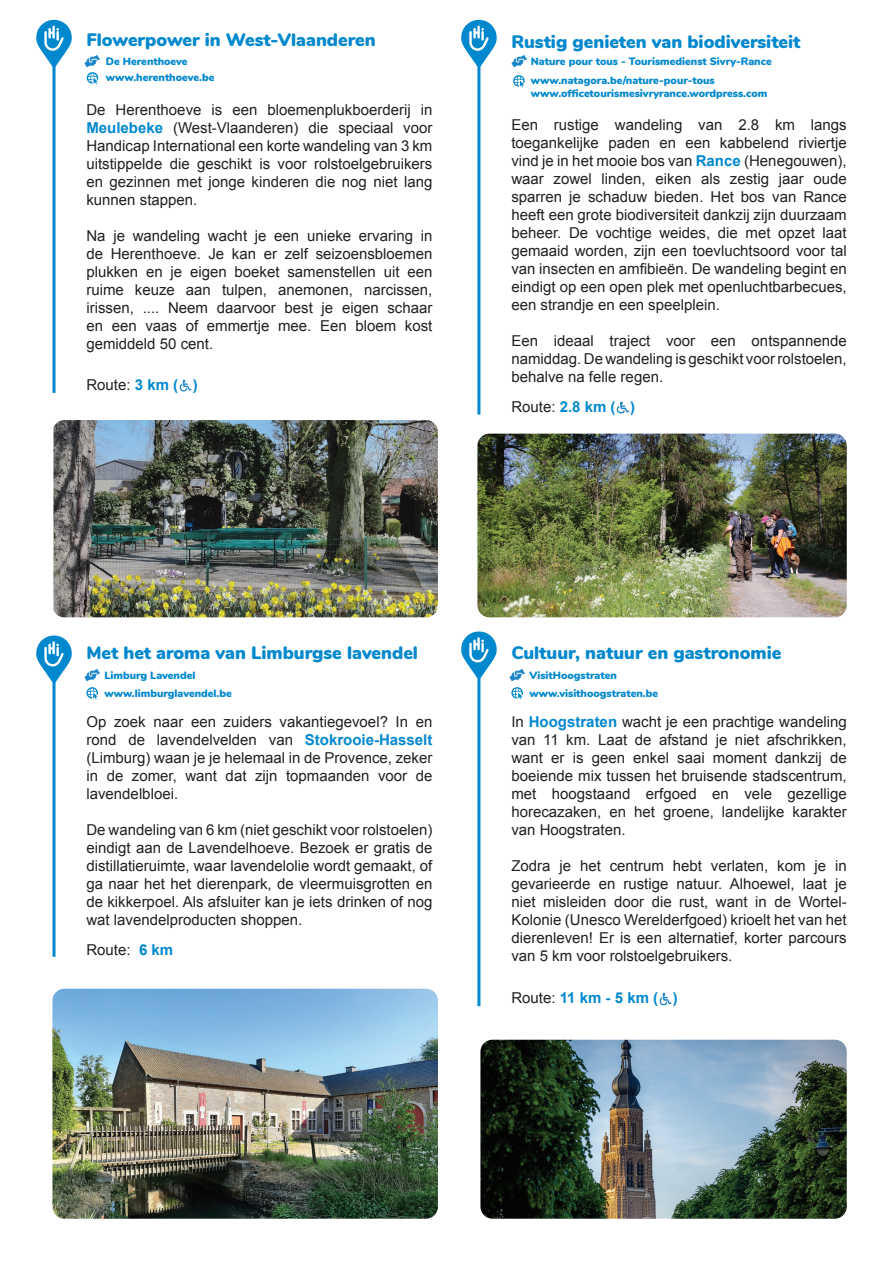
<style>
.page{position:relative;width:893px;height:1263px;background:#fff}
.page>*{position:absolute;margin:0;border:0;box-sizing:border-box;transform-origin:0 0}
.t1{font:900 18px "Nunito";color:#0088ce}
.t2{font:15px/18px "Arial";color:#231f20;text-align:justify}
.t3{font:700 15px "Arial";color:#0088ce}
.t4{font:900 10.65px/12.8px "Nunito";color:#0088ce}
.s1{font-weight:700;color:#0088ce}
.s2{font-weight:400;color:#231f20}
</style>
<div class="page">
<svg style="left:36px;top:20px;width:36px;height:46px"></svg>
<svg style="left:36px;top:635px;width:36px;height:47px"></svg>
<svg style="left:461px;top:20px;width:36px;height:47px"></svg>
<svg style="left:461px;top:631px;width:36px;height:48px"></svg>
<img style="left:477px;top:434px;width:370px;height:183px">
<img style="left:52px;top:989px;width:386px;height:230px">
<img style="left:480px;top:1040px;width:367px;height:179px">
<svg style="left:52px;top:63px;width:4px;height:330px"></svg>
<svg style="left:52px;top:676px;width:4px;height:281px"></svg>
<hr style="left:477px;top:63px;width:3px;height:352px;background:#0088ce">
<hr style="left:477px;top:674px;width:3px;height:332px;background:#0088ce">
<img style="left:53px;top:420px;width:385px;height:197px">
<img style="left:179px;top:379px;width:13px;height:13px">
<svg style="left:87px;top:72px;width:11px;height:12px"></svg>
<img style="left:85px;top:55px;width:15px;height:12px">
<img style="left:616px;top:401px;width:14px;height:13px">
<svg style="left:513px;top:75px;width:12px;height:12px"></svg>
<img style="left:511px;top:55px;width:15px;height:12px">
<svg style="left:86px;top:687px;width:12px;height:12px"></svg>
<img style="left:85px;top:669px;width:15px;height:12px">
<svg style="left:511px;top:687px;width:12px;height:12px"></svg>
<img style="left:510px;top:669px;width:15px;height:12px">
<img style="left:659px;top:992px;width:13px;height:14px">
<p class="t1" style="left:86px;top:26px;width:291px">Flowerpower in West-Vlaanderen</p>
<p class="t4" style="left:106px;top:55px;width:83px">De Herenthoeve</p>
<p class="t4" style="left:106px;top:70px;width:110px">www.herenthoeve.be</p>
<p class="t2" style="left:86px;top:101px;width:347px">De Herenthoeve is een bloemenplukboerderij in <span class="s1">Meulebeke</span> (West-Vlaanderen) die speciaal voor Handicap International een korte wandeling van 3 km uitstippelde die geschikt is voor rolstoelgebruikers en gezinnen met jonge kinderen die nog niet lang kunnen stappen.</p>
<p class="t2" style="left:86px;top:227px;width:347px">Na je wandeling wacht je een unieke ervaring in de Herenthoeve. Je kan er zelf seizoensbloemen plukken en je eigen boeket samenstellen uit een ruime keuze aan tulpen, anemonen, narcissen, irissen, .... Neem daarvoor best je eigen schaar en een vaas of emmertje mee. Een bloem kost gemiddeld 50 cent.</p>
<p class="t2" style="left:86px;top:376px;width:113px">Route: <span class="s1">3 km ( )</span></p>
<p class="t1" style="left:511px;top:28px;width:291px">Rustig genieten van biodiversiteit</p>
<p class="t4" style="left:531px;top:55px;width:242px">Nature pour tous - Tourismedienst Sivry-Rance</p>
<p class="t4" style="left:531px;top:73px;width:238px">www.natagora.be/nature-pour-tous www.officetourismesivryrance.wordpress.com</p>
<p class="t2" style="left:511px;top:116px;width:337px">Een rustige wandeling van 2.8 km langs toegankelijke paden en een kabbelend riviertje vind je in het mooie bos van <span class="s1">Rance</span> (Henegouwen), waar zowel linden, eiken als zestig jaar oude sparren je schaduw bieden. Het bos van Rance heeft een grote biodiversiteit dankzij zijn duurzaam beheer. De vochtige weides, die met opzet laat gemaaid worden, zijn een toevluchtsoord voor tal van insecten en amfibieën. De wandeling begint en eindigt op een open plek met openluchtbarbecues, een strandje en een speelplein.</p>
<p class="t2" style="left:511px;top:332px;width:337px">Een ideaal traject voor een ontspannende namiddag. De wandeling is geschikt voor rolstoelen, behalve na felle regen.</p>
<p class="t3" style="left:511px;top:396px;width:125px"><span class="s2">Route:</span> 2.8 km ( )</p>
<p class="t1" style="left:86px;top:639px;width:333px">Met het aroma van Limburgse lavendel</p>
<p class="t1" style="left:511px;top:639px;width:271px">Cultuur, natuur en gastronomie</p>
<p class="t4" style="left:104px;top:668px;width:92px">Limburg Lavendel</p>
<p class="t4" style="left:529px;top:668px;width:89px">VisitHoogstraten</p>
<p class="t4" style="left:104px;top:686px;width:129px">www.limburglavendel.be</p>
<p class="t4" style="left:529px;top:686px;width:130px">www.visithoogstraten.be</p>
<p class="t2" style="left:86px;top:713px;width:347px">Op zoek naar een zuiders vakantiegevoel? In en rond de lavendelvelden van <span class="s1">Stokrooie-Hasselt </span>(Limburg) waan je je helemaal in de Provence, zeker in de zomer, want dat zijn topmaanden voor de lavendelbloei.</p>
<p class="t2" style="left:86px;top:821px;width:347px">De wandeling van 6 km (niet geschikt voor rolstoelen) eindigt aan de Lavendelhoeve. Bezoek er gratis de distillatieruimte, waar lavendelolie wordt gemaakt, of ga naar het het dierenpark, de vleermuisgrotten en de kikkerpoel. Als afsluiter kan je iets drinken of nog wat lavendelproducten shoppen.</p>
<p class="t2" style="left:86px;top:941px;width:88px">Route: <span class="s1">6 km</span></p>
<p class="t2" style="left:511px;top:713px;width:337px">In <span class="s1">Hoogstraten</span> wacht je een prachtige wandeling van 11 km. Laat de afstand je niet afschrikken, want er is geen enkel saai moment dankzij de boeiende mix tussen het bruisende stadscentrum, met hoogstaand erfgoed en vele gezellige horecazaken, en het groene, landelijke karakter van Hoogstraten.</p>
<p class="t2" style="left:511px;top:857px;width:337px">Zodra je het centrum hebt verlaten, kom je in gevarieerde en rustige natuur. Alhoewel, laat je niet misleiden door die rust, want in de Wortel-Kolonie (Unesco Werelderfgoed) krioelt het van het dierenleven! Er is een alternatief, korter parcours van 5 km voor rolstoelgebruikers.</p>
<p class="t3" style="left:511px;top:988px;width:168px"><span class="s2">Route:</span> 11 km - 5 km ( )</p>
</div>
